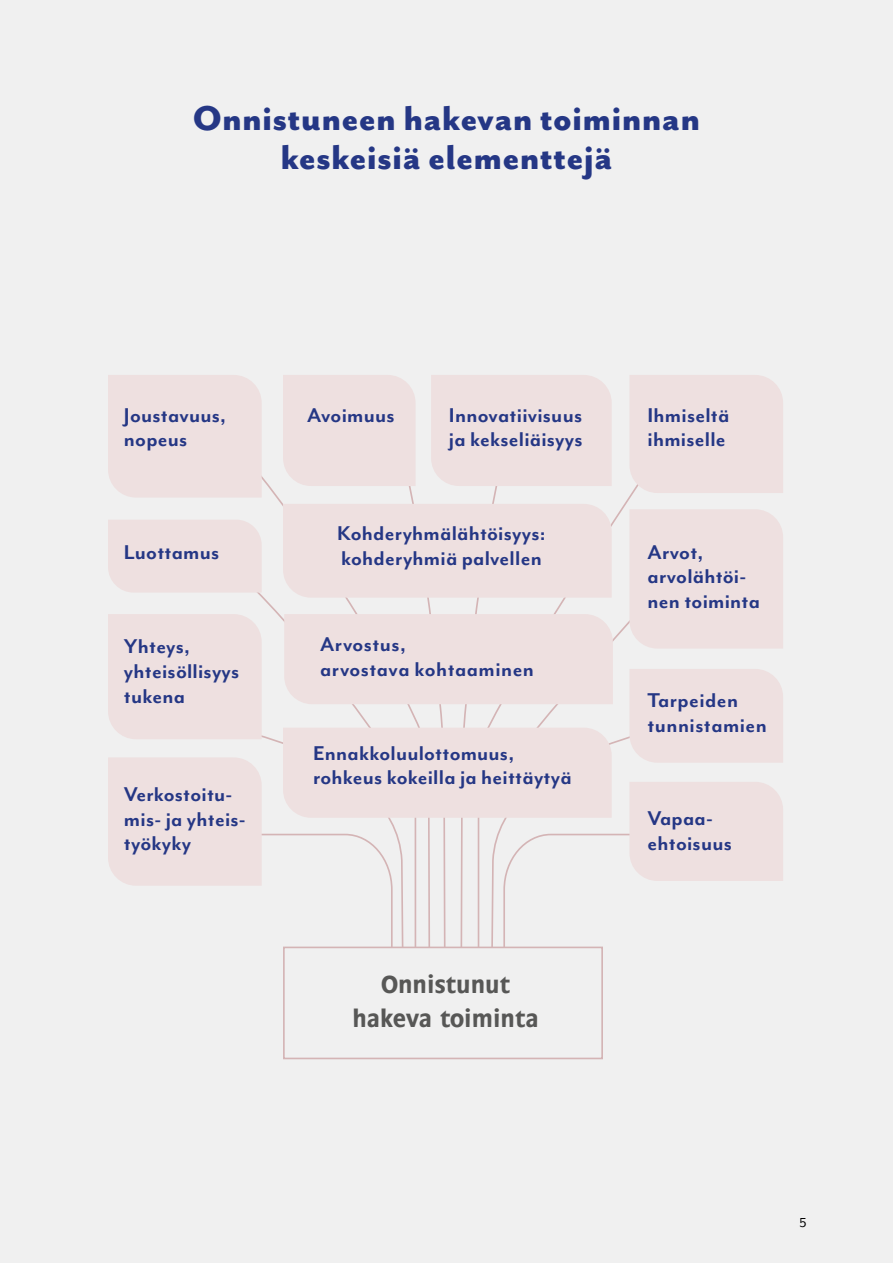
<style>
.page{position:relative;width:893px;height:1263px;background:#f0f0f0}
.page>*{position:absolute;margin:0;border:0;box-sizing:border-box;transform-origin:0 0}
.t1{font:800 39.6px/39.5px "Mr Eaves San OT";letter-spacing:.005em;color:#253785;text-align:center}
.t2{font:500 24.6px "Chalfont";color:#575756}
.t3{font:700 22.95px/24.6px "Mr Eaves Mod OT";letter-spacing:.01em;color:#253785}
.t4{font:15px "Mr Eaves Mod OT";color:#000}
</style>
<div class="page">
<svg style="left:108px;top:375px;width:675px;height:571px"></svg>
<div style="left:283px;top:946px;width:320px;height:113px;background:#f0f0f0;border:2px solid #d4b4b5"></div>
<p class="t1" style="left:193px;top:99px;width:509px">Onnistuneen hakevan toiminnan keskeisiä elementtejä</p>
<p class="t3" style="left:124px;top:403px;width:104px">Joustavuus, nopeus</p>
<p class="t3" style="left:124px;top:540px;width:97px">Luottamus</p>
<p class="t3" style="left:124px;top:635px;width:117px">Yhteys, yhteisöllisyys tukena</p>
<p class="t3" style="left:124px;top:782px;width:123px">Verkostoitu&shy;mis- ja yhteis&shy;työkyky</p>
<p class="t3" style="left:307px;top:403px;width:89px">Avoimuus</p>
<p class="t3" style="left:449px;top:403px;width:135px">Innovatiivisuus ja kekseliäisyys</p>
<p class="t3" style="left:337px;top:521px;width:210px">Kohderyhmälähtöisyys: kohderyhmiä palvellen</p>
<p class="t3" style="left:320px;top:632px;width:215px">Arvostus,<br>arvostava kohtaaminen</p>
<p class="t3" style="left:313px;top:741px;width:260px">Ennakkoluulottomuus, rohkeus kokeilla ja heittäytyä</p>
<p class="t2" style="left:381px;top:971px;width:131px">Onnistunut</p>
<p class="t2" style="left:352px;top:1006px;width:188px">hakeva toiminta</p>
<p class="t3" style="left:647px;top:403px;width:83px">Ihmiseltä</p>
<p class="t3" style="left:647px;top:428px;width:80px">ihmiselle</p>
<p class="t3" style="left:647px;top:540px;width:57px">Arvot,</p>
<p class="t3" style="left:647px;top:564px;width:114px">arvolähtöi&shy;nen toiminta</p>
<p class="t3" style="left:647px;top:688px;width:121px">Tarpeiden tunnistamien</p>
<p class="t3" style="left:647px;top:806px;width:86px">Vapaa&shy;ehtoisuus</p>
<p class="t4" style="left:799px;top:1214px;width:9px">5</p>
</div>
